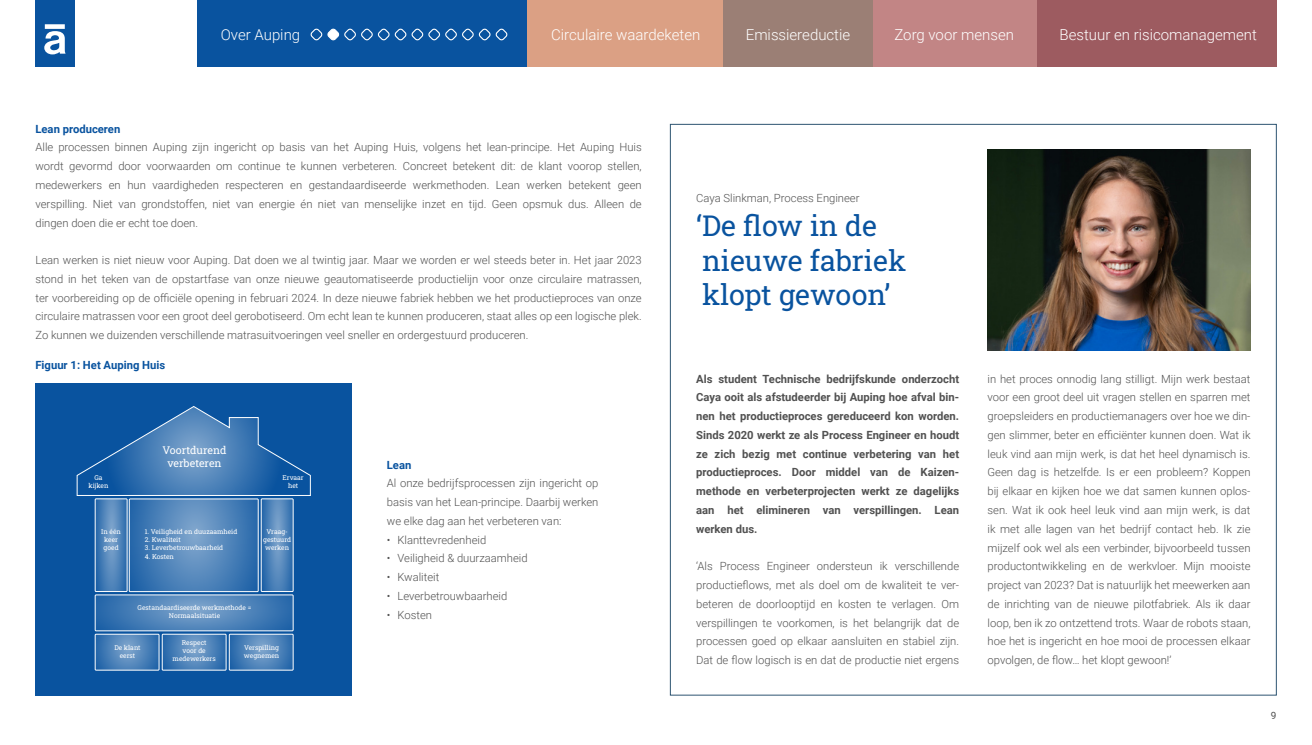
<style>
.page{position:relative;width:1312px;height:745px;background:#fff}
.page>*{position:absolute;margin:0;border:0;box-sizing:border-box;transform-origin:0 0}
.t1{font:28.75px/34.5px "Roboto Slab";color:#09539f}
.t2{font:300 15px "Roboto";color:#fff}
.t3{font:300 11.25px/18.8px "Roboto";color:#515151;text-align:justify}
.t4{font:700 11.25px/18.8px "Roboto";color:#515151}
.t5{font:700 11.25px "Roboto";color:#09539f}
.t6{font:10.75px/12.9px "Roboto Slab";color:#fff;text-align:center}
.t7{font:10px "Roboto";color:#515151}
.t8{font:6.75px/8px "Roboto Slab";color:#fff;text-align:center}
</style>
<div class="page">
<img style="left:987px;top:149px;width:263px;height:201px">
<div style="left:35px;top:383px;width:317px;height:311px;background:#09539f"></div>
<svg style="left:77px;top:406px;width:233px;height:263px"></svg>
<div style="left:129px;top:498px;width:129px;height:93px;border:1px solid #fff"></div>
<div style="left:261px;top:498px;width:32px;height:93px;border:1px solid #fff"></div>
<div style="left:95px;top:594px;width:198px;height:36px;border:1px solid #fff"></div>
<div style="left:95px;top:633px;width:64px;height:37px;border:1px solid #fff"></div>
<div style="left:162px;top:633px;width:64px;height:37px;border:1px solid #fff"></div>
<div style="left:229px;top:633px;width:64px;height:37px;border:1px solid #fff"></div>
<div style="left:526px;top:0;width:196px;height:66px;background:#dba084"></div>
<div style="left:872px;top:0;width:164px;height:66px;background:#c28585"></div>
<div style="left:1036px;top:0;width:240px;height:66px;background:#9d5b60"></div>
<div style="left:722px;top:0;width:150px;height:66px;background:#9b7f75"></div>
<div style="left:198px;top:0;width:328px;height:66px;background:#09539f"></div>
<svg style="left:310px;top:28px;width:198px;height:13px"></svg>
<div style="left:35px;top:0;width:39px;height:66px;background:#09539f"></div>
<svg style="left:44px;top:24px;width:22px;height:30px"></svg>
<h2 class="t2" style="left:221px;top:24px;width:81px">Over Auping</h2>
<h2 class="t2" style="left:551px;top:24px;width:151px">Circulaire waardeketen</h2>
<h2 class="t2" style="left:745px;top:24px;width:106px">Emissiereductie</h2>
<h2 class="t2" style="left:894px;top:24px;width:121px">Zorg voor mensen</h2>
<h2 class="t2" style="left:1059px;top:24px;width:199px">Bestuur en risicomanagement</h2>
<p class="t5" style="left:35px;top:121px;width:86px">Lean produceren</p>
<p class="t3" style="left:35px;top:138px;width:607px">Alle processen binnen Auping zijn ingericht op basis van het Auping Huis, volgens het lean-principe. Het Auping Huis wordt gevormd door voorwaarden om continue te kunnen verbeteren. Concreet betekent dit: de klant voorop stellen, medewerkers en hun vaardigheden respecteren en gestandaardiseerde werkmethoden. Lean werken betekent geen verspilling. Niet van grondstoffen, niet van energie én niet van menselijke inzet en tijd. Geen opsmuk dus. Alleen de dingen doen die er echt toe doen.</p>
<p class="t3" style="left:35px;top:250px;width:607px">Lean werken is niet nieuw voor Auping. Dat doen we al twintig jaar. Maar we worden er wel steeds beter in. Het jaar 2023 stond in het teken van de opstartfase van onze nieuwe geautomatiseerde productielijn voor onze circulaire matrassen, ter voorbereiding op de officiële opening in februari 2024. In deze nieuwe fabriek hebben we het productieproces van onze circulaire matrassen voor een groot deel gerobotiseerd. Om echt lean te kunnen produceren, staat alles op een logische plek.<br>Zo kunnen we duizenden verschillende matrasuitvoeringen veel sneller en ordergestuurd produceren.</p>
<p class="t5" style="left:35px;top:357px;width:131px">Figuur 1: Het Auping Huis</p>
<p class="t6" style="left:162px;top:443px;width:65px">Voortdurend verbeteren</p>
<p class="t8" style="left:88px;top:473px;width:21px">Ga kijken</p>
<p class="t8" style="left:282px;top:473px;width:23px">Ervaar het</p>
<p class="t8" style="left:145px;top:527px;width:94px">1. Veiligheid en duuzaamheid</p>
<p class="t8" style="left:145px;top:535px;width:37px">2. Kwaliteit</p>
<p class="t8" style="left:145px;top:543px;width:80px">3. Leverbetrouwbaarheid</p>
<p class="t8" style="left:145px;top:551px;width:31px">4. Kosten</p>
<p class="t8" style="left:101px;top:527px;width:21px">In één keer goed</p>
<p class="t8" style="left:263px;top:527px;width:29px">Vraag&shy;gestuurd werken</p>
<p class="t8" style="left:138px;top:603px;width:115px">Gestandaardiseerde werkmethode =<br>Normaalsituatie</p>
<p class="t8" style="left:114px;top:642px;width:28px">De klant eerst</p>
<p class="t8" style="left:172px;top:638px;width:45px">Respect<br>voor de medewerkers</p>
<p class="t8" style="left:244px;top:642px;width:37px;text-align:left">Verspilling wegnemen</p>
<p class="t5" style="left:387px;top:456px;width:26px">Lean</p>
<p class="t3" style="left:387px;top:473px;width:213px">Al onze bedrijfsprocessen zijn ingericht op basis van het Lean-principe. Daarbij werken we elke dag aan het verbeteren van:</p>
<p class="t3" style="left:387px;top:529px;width:101px">• Klanttevredenheid</p>
<p class="t3" style="left:387px;top:548px;width:142px">• Veiligheid &amp; duurzaamheid</p>
<p class="t3" style="left:387px;top:567px;width:54px">• Kwaliteit</p>
<p class="t3" style="left:387px;top:585px;width:122px">• Leverbetrouwbaarheid</p>
<p class="t3" style="left:387px;top:604px;width:47px">• Kosten</p>
<p class="t3" style="left:696px;top:188px;width:165px">Caya Slinkman, Process Engineer</p>
<h1 class="t1" style="left:696px;top:207px;width:211px">‘De flow in de nieuwe fabriek klopt gewoon’</h1>
<p class="t4" style="left:696px;top:368px;width:264px">Als student Technische bedrijfskunde onderzocht Caya ooit als afstudeerder bij Auping hoe afval bin&shy;nen het productieproces gereduceerd kon worden.<br>Sinds 2020 werkt ze als Process Engineer en houdt ze zich bezig met continue verbetering van het productieproces. Door middel van de Kaizen-- methode en verbeterprojecten werkt ze dagelijks aan het elimineren van verspillingen. Lean werken dus.</p>
<p class="t3" style="left:696px;top:556px;width:264px">‘Als Process Engineer ondersteun ik verschillende productieflows, met als doel om de kwaliteit te ver&shy;beteren de doorlooptijd en kosten te verlagen. Om verspillingen te voorkomen, is het belangrijk dat de processen goed op elkaar aansluiten en stabiel zijn.<br>Dat de flow logisch is en dat de productie niet ergens</p>
<p class="t3" style="left:987px;top:368px;width:264px">in het proces onnodig lang stilligt. Mijn werk bestaat voor een groot deel uit vragen stellen en sparren met groepsleiders en productiemanagers over hoe we din&shy;gen slimmer, beter en efficiënter kunnen doen. Wat ik leuk vind aan mijn werk, is dat het heel dynamisch is.<br>Geen dag is hetzelfde. Is er een probleem? Koppen bij elkaar en kijken hoe we dat samen kunnen oplos&shy;sen. Wat ik ook heel leuk vind aan mijn werk, is dat ik met alle lagen van het bedrijf contact heb. Ik zie mijzelf ook wel als een verbinder, bijvoorbeeld tussen productontwikkeling en de werkvloer. Mijn mooiste project van 2023? Dat is natuurlijk het meewerken aan de inrichting van de nieuwe pilotfabriek. Als ik daar loop, ben ik zo ontzettend trots. Waar de robots staan, hoe het is ingericht en hoe mooi de processen elkaar opvolgen, de flow… het klopt gewoon!’</p>
<p class="t7" style="left:1270px;top:708px;width:7px">9</p>
</div>
